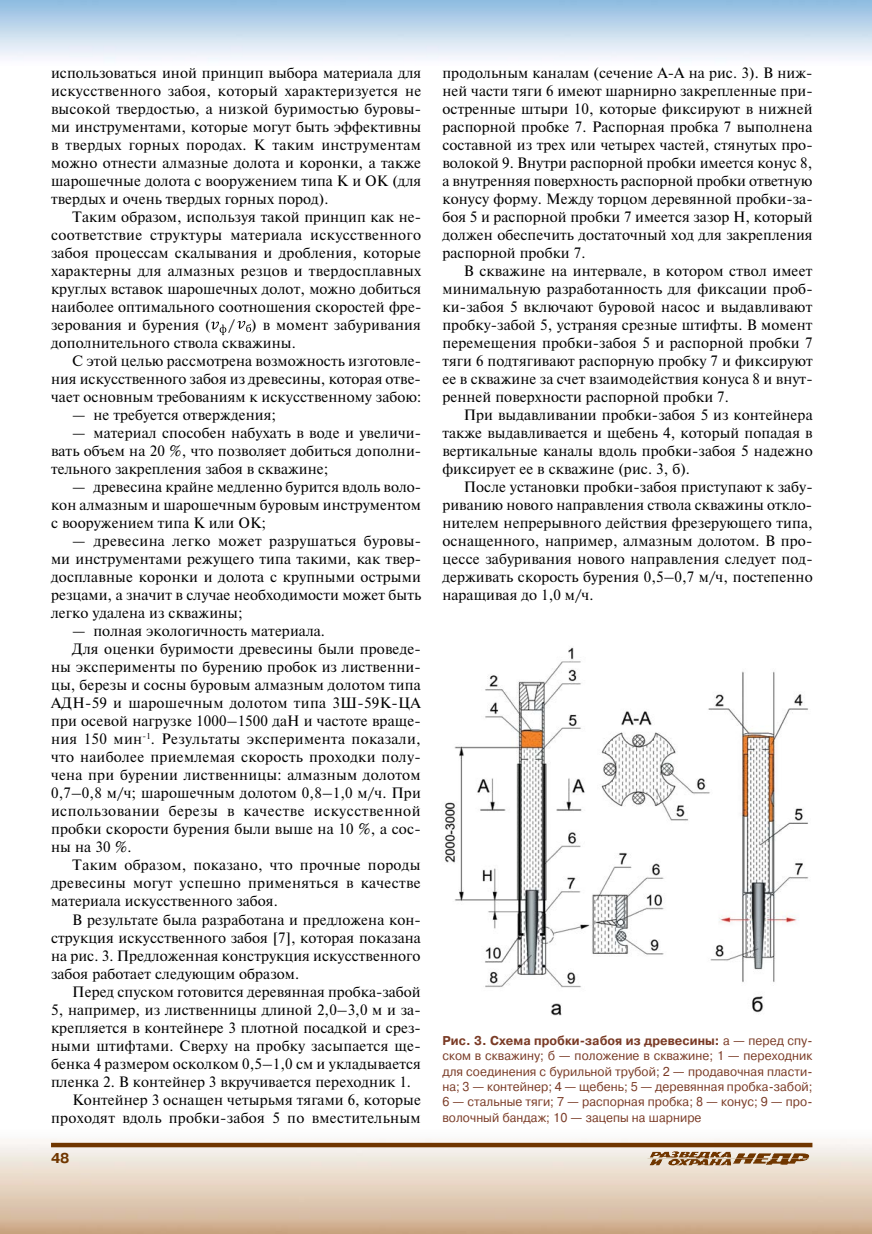
<style>
.page{position:relative;width:872px;height:1234px;background:#fff}
.page>*{position:absolute;margin:0;border:0;box-sizing:border-box;transform-origin:0 0}
.t1{font:15px/18px "Newton C";letter-spacing:.005em;color:#000;text-align:justify}
.t2{font:15px "Newton C";letter-spacing:.03em;color:#000}
.t3{font:700 14.25px "Pragmatica C";color:#703600}
.t4{font:12.75px/15.3px "Pragmatica C";letter-spacing:.005em;color:#7a3b26;text-align:justify;scale:.95 1}
.s1{font-weight:700}
</style>
<div class="page">
<img style="left:0;top:1139px;width:872px;height:94px">
<svg style="left:51px;top:1142px;width:761px;height:4px;background:#8b5c30"></svg>
<img style="left:650px;top:1151px;width:80px;height:6px">
<svg style="left:211px;top:321px;width:15px;height:14px"></svg>
<svg style="left:237px;top:321px;width:14px;height:11px"></svg>
<img style="left:445px;top:647px;width:364px;height:368px">
<p class="t1" style="left:51px;top:64px;width:372px">использоваться иной принцип выбора материала для искусственного забоя, который характеризуется не высокой твердостью, а низкой буримостью буровы&shy;ми инструментами, которые могут быть эффективны в твердых горных породах. К таким инструментам можно отнести алмазные долота и коронки, а также шарошечные долота с вооружением типа К и ОК (для твердых и очень твердых горных пород).</p>
<p class="t1" style="left:51px;top:208px;width:372px;text-indent:21px">Таким образом, используя такой принцип как не&shy;соответствие структуры материала искусственного забоя процессам скалывания и дробления, которые характерны для алмазных резцов и твердосплавных круглых вставок шарошечных долот, можно добиться наиболее оптимального соотношения скоростей фре&shy;зерования и бурения ( / ) в момент забуривания дополнительного ствола скважины.</p>
<p class="t1" style="left:51px;top:352px;width:372px;text-indent:21px">С этой целью рассмотрена возможность изготовле&shy;ния искусственного забоя из древесины, которая отве&shy;чает основным требованиям к искусственному забою:</p>
<p class="t1" style="left:72px;top:406px;width:205px">— не требуется отверждения;</p>
<p class="t1" style="left:51px;top:424px;width:372px;text-indent:21px">— материал способен набухать в воде и увеличи&shy;вать объем на 20 %, что позволяет добиться дополни&shy;тельного закрепления забоя в скважине;</p>
<p class="t1" style="left:51px;top:478px;width:372px;text-indent:21px">— древесина крайне медленно бурится вдоль воло&shy;кон алмазным и шарошечным буровым инструментом с вооружением типа К или ОК;</p>
<p class="t1" style="left:51px;top:532px;width:372px;text-indent:21px">— древесина легко может разрушаться буровы&shy;ми инструментами режущего типа такими, как твер&shy;досплавные коронки и долота с крупными острыми резцами, а значит в случае необходимости может быть легко удалена из скважины;</p>
<p class="t1" style="left:72px;top:622px;width:254px">— полная экологичность материала.</p>
<p class="t1" style="left:72px;top:640px;width:350px">Для оценки буримости древесины были проведе-</p>
<p class="t1" style="left:51px;top:658px;width:371px">ны эксперименты по бурению пробок из лиственни-</p>
<p class="t1" style="left:51px;top:676px;width:371px">цы, березы и сосны буровым алмазным долотом типа</p>
<p class="t1" style="left:51px;top:694px;width:371px">АДН-59 и шарошечным долотом типа 3Ш-59К-ЦА</p>
<p class="t1" style="left:51px;top:712px;width:371px">при осевой нагрузке 1000–1500 даН и частоте враще-</p>
<p class="t1" style="left:51px;top:730px;width:371px">ния 150 мин<sup>-1</sup>. Результаты эксперимента показали,</p>
<p class="t1" style="left:51px;top:748px;width:371px">что наиболее приемлемая скорость проходки полу-</p>
<p class="t1" style="left:51px;top:766px;width:371px">чена при бурении лиственницы: алмазным долотом</p>
<p class="t1" style="left:51px;top:784px;width:371px">0,7–0,8 м/ч; шарошечным долотом 0,8–1,0 м/ч. При</p>
<p class="t2" style="left:51px;top:802px;width:371px">использовании березы в качестве искусственной</p>
<p class="t1" style="left:51px;top:820px;width:371px">пробки скорости бурения были выше на 10 %, а сос-</p>
<p class="t1" style="left:51px;top:838px;width:82px">ны на 30 %.</p>
<p class="t1" style="left:72px;top:856px;width:350px">Таким образом, показано, что прочные породы</p>
<p class="t1" style="left:51px;top:874px;width:371px">древесины могут успешно применяться в качестве</p>
<p class="t1" style="left:51px;top:892px;width:228px">материала искусственного забоя.</p>
<p class="t1" style="left:72px;top:910px;width:350px">В результате была разработана и предложена кон-</p>
<p class="t1" style="left:51px;top:928px;width:371px">струкция искусственного забоя [7], которая показана</p>
<p class="t1" style="left:51px;top:946px;width:371px">на рис. 3. Предложенная конструкция искусственного</p>
<p class="t1" style="left:51px;top:964px;width:250px">забоя работает следующим образом.</p>
<p class="t1" style="left:72px;top:982px;width:350px">Перед спуском готовится деревянная пробка-забой</p>
<p class="t1" style="left:51px;top:1000px;width:371px">5, например, из лиственницы длиной 2,0–3,0 м и за-</p>
<p class="t1" style="left:51px;top:1018px;width:371px">крепляется в контейнере 3 плотной посадкой и срез-</p>
<p class="t1" style="left:51px;top:1036px;width:371px">ными штифтами. Сверху на пробку засыпается ще-</p>
<p class="t1" style="left:51px;top:1054px;width:371px">бенка 4 размером осколком 0,5–1,0 см и укладывается</p>
<p class="t1" style="left:51px;top:1072px;width:361px">пленка 2. В контейнер 3 вкручивается переходник 1.</p>
<p class="t1" style="left:72px;top:1090px;width:350px">Контейнер 3 оснащен четырьмя тягами 6, которые</p>
<p class="t1" style="left:51px;top:1108px;width:371px">проходят вдоль пробки-забоя 5 по вместительным</p>
<p class="t3" style="left:51px;top:1150px;width:20px">48</p>
<p class="t1" style="left:442px;top:64px;width:372px">продольным каналам (сечение А-А на рис. 3). В ниж&shy;ней части тяги 6 имеют шарнирно закрепленные при&shy;остренные штыри 10, которые фиксируют в нижней распорной пробке 7. Распорная пробка 7 выполнена составной из трех или четырех частей, стянутых про&shy;волокой 9. Внутри распорной пробки имеется конус 8, а внутренняя поверхность распорной пробки ответную конусу форму. Между торцом деревянной пробки-за&shy;боя 5 и распорной пробки 7 имеется зазор H, который должен обеспечить достаточный ход для закрепления распорной пробки 7.</p>
<p class="t1" style="left:442px;top:262px;width:372px;text-indent:21px">В скважине на интервале, в котором ствол имеет минимальную разработанность для фиксации проб&shy;ки-забоя 5 включают буровой насос и выдавливают пробку-забой 5, устраняя срезные штифты. В момент перемещения пробки-забоя 5 и распорной пробки 7 тяги 6 подтягивают распорную пробку 7 и фиксируют ее в скважине за счет взаимодействия конуса 8 и внут&shy;ренней поверхности распорной пробки 7.</p>
<p class="t1" style="left:442px;top:406px;width:372px;text-indent:21px">При выдавливании пробки-забоя 5 из контейнера также выдавливается и щебень 4, который попадая в вертикальные каналы вдоль пробки-забоя 5 надежно фиксирует ее в скважине (рис. 3, б).</p>
<p class="t1" style="left:442px;top:478px;width:372px;text-indent:21px">После установки пробки-забоя приступают к забу&shy;риванию нового направления ствола скважины откло&shy;нителем непрерывного действия фрезерующего типа, оснащенного, например, алмазным долотом. В про&shy;цессе забуривания нового направления следует под&shy;держивать скорость бурения 0,5–0,7 м/ч, постепенно наращивая до 1,0 м/ч.</p>
<p class="t4" style="left:442px;top:1032px;width:391px"><span class="s1">Рис. 3. Схема пробки-забоя из древесины:</span> а — перед спу&shy;ском в скважину; б — положение в скважине; 1 — переходник для соединения с бурильной трубой; 2 — продавочная пласти&shy;на; 3 — контейнер; 4 — щебень; 5 — деревянная пробка-забой; 6 — стальные тяги; 7 — распорная пробка; 8 — конус; 9 — про&shy;волочный бандаж; 10 — зацепы на шарнире</p>
</div>
